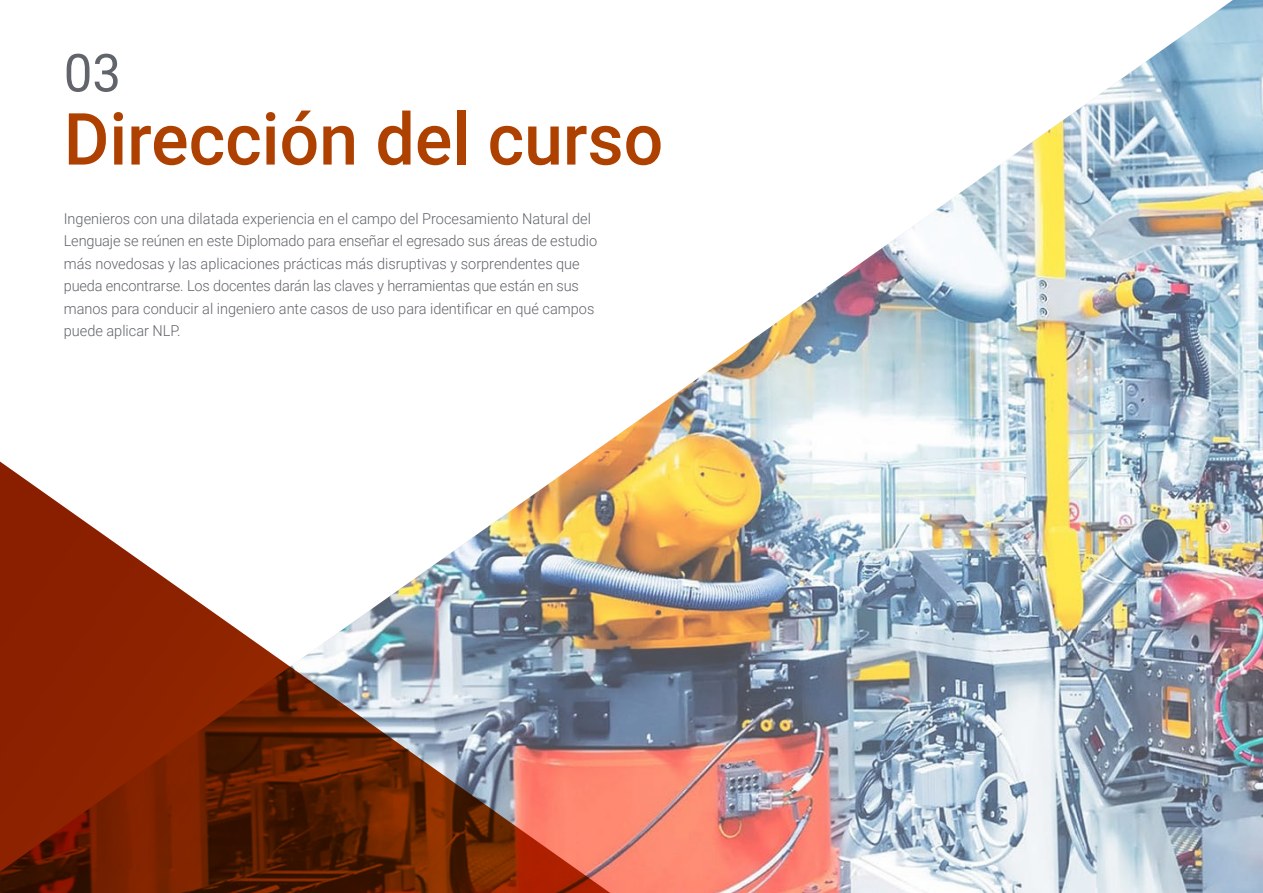
<style>
.page{position:relative;width:1263px;height:893px;background:#fff}
.page>*{position:absolute;margin:0;border:0;box-sizing:border-box;transform-origin:0 0}
.t1{font:500 72px "Roboto";color:#ae4000}
.t2{font:52.5px "Roboto";color:#61646a}
.t3{font:300 15px/22.5px "Roboto";color:#61646a}
</style>
<div class="page">
<img style="left:602px;top:0;width:661px;height:893px">
<svg style="left:0;top:446px;width:640px;height:447px"></svg>
<h2 class="t2" style="left:64px;top:36px;width:59px">03</h2>
<h1 class="t1" style="left:64px;top:89px;width:601px">Dirección del curso</h1>
<p class="t3" style="left:64px;top:207px;width:535px">Ingenieros con una dilatada experiencia en el campo del Procesamiento Natural del Lenguaje se reúnen en este Diplomado para enseñar el egresado sus áreas de estudio más novedosas y las aplicaciones prácticas más disruptivas y sorprendentes que pueda encontrarse. Los docentes darán las claves y herramientas que están en sus manos para conducir al ingeniero ante casos de uso para identificar en qué campos puede aplicar NLP.</p>
</div>
